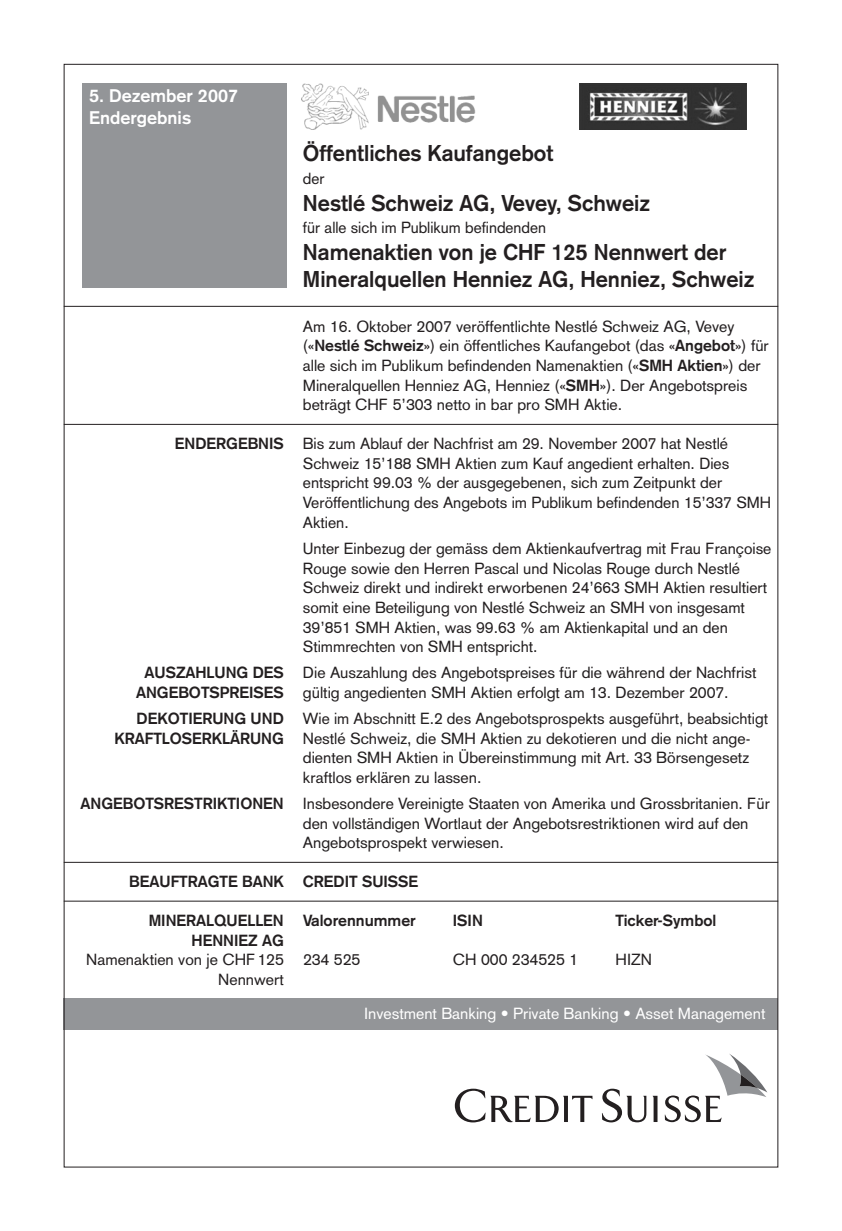
<style>
.page{position:relative;width:842px;height:1231px;background:#fff}
.page>*{position:absolute;margin:0;border:0;box-sizing:border-box;transform-origin:0 0}
.t1{font:700 22.5px/27px "Basic Commercial";color:#231f20}
.t2{font:700 18px/22.3px "Basic Commercial";color:#fff}
.t3{font:15.97px/19.6px "Basic Commercial";color:#231f20}
.t4{font:700 15.97px "Basic Commercial";color:#231f20}
.t5{font:15.97px "Basic Commercial";color:#fff}
.s1{font-weight:700}
</style>
<div class="page">
<hr style="left:64px;top:424px;width:714px;height:1px;background:#231f20">
<hr style="left:64px;top:862px;width:714px;height:1px;background:#231f20">
<hr style="left:64px;top:901px;width:714px;height:1px;background:#231f20">
<div style="left:83px;top:83px;width:204px;height:204px;background:#939598"></div>
<hr style="left:64px;top:306px;width:714px;height:1px;background:#231f20">
<div style="left:64px;top:998px;width:714px;height:32px;background:#939598"></div>
<svg style="left:653px;top:1096px;width:4px;height:26px"></svg>
<svg style="left:455px;top:1089px;width:137px;height:33px"></svg>
<svg style="left:665px;top:1054px;width:102px;height:68px"></svg>
<svg style="left:602px;top:1089px;width:44px;height:33px"></svg>
<img style="left:302px;top:84px;width:174px;height:46px">
<img style="left:579px;top:83px;width:167px;height:46px">
<p class="t2" style="left:89px;top:87px;width:150px">5. Dezember 2007<br>Endergebnis</p>
<h1 class="t1" style="left:303px;top:143px;width:252px">Öffentliches Kaufangebot</h1>
<p class="t3" style="left:303px;top:170px;width:23px">der</p>
<h1 class="t1" style="left:303px;top:192px;width:349px">Nestlé Schweiz AG, Vevey, Schweiz</h1>
<p class="t3" style="left:303px;top:220px;width:245px">für alle sich im Publikum befindenden</p>
<h1 class="t1" style="left:303px;top:242px;width:453px">Namenaktien von je CHF 125 Nennwert der<br>Mineralquellen Henniez AG, Henniez, Schweiz</h1>
<p class="t3" style="left:303px;top:318px;width:467px">Am 16. Oktober 2007 veröffentlichte Nestlé Schweiz AG, Vevey («<span class="s1">Nestlé Schweiz</span>») ein öffentliches Kaufangebot (das «<span class="s1">Angebot</span>») für alle sich im Publikum befindenden Namenaktien («<span class="s1">SMH Aktien</span>») der Mineralquellen Henniez AG, Henniez («<span class="s1">SMH</span>»). Der Angebotspreis beträgt CHF 5’303 netto in bar pro SMH Aktie.</p>
<p class="t3" style="left:303px;top:436px;width:470px;text-indent:-128px"><span class="s1">ENDERGEBNIS</span> Bis zum Ablauf der Nachfrist am 29. November 2007 hat Nestlé Schweiz 15’188 SMH Aktien zum Kauf angedient erhalten. Dies entspricht 99.03 % der ausgegebenen, sich zum Zeitpunkt der Veröffentlichung des Angebots im Publikum befindenden 15’337 SMH Aktien.</p>
<p class="t3" style="left:303px;top:540px;width:470px">Unter Einbezug der gemäss dem Aktienkaufvertrag mit Frau Françoise Rouge sowie den Herren Pascal und Nicolas Rouge durch Nestlé Schweiz direkt und indirekt erworbenen 24’663 SMH Aktien resultiert somit eine Beteiligung von Nestlé Schweiz an SMH von insgesamt 39’851 SMH Aktien, was 99.63 % am Aktienkapital und an den Stimmrechten von SMH entspricht.</p>
<p class="t3" style="left:136px;top:665px;width:622px;text-indent:9px"><span class="s1">AUSZAHLUNG DES</span> Die Auszahlung des Angebotspreises für die während der Nachfrist<br><span class="s1">ANGEBOTSPREISES</span> gültig angedienten SMH Aktien erfolgt am 13. Dezember 2007.</p>
<p class="t3" style="left:137px;top:710px;width:633px"><span class="s1">DEKOTIERUNG UND</span> Wie im Abschnitt E.2 des Angebotsprospekts ausgeführt, beabsichtigt</p>
<p class="t3" style="left:115px;top:730px;width:637px"><span class="s1">KRAFTLOSERKLÄRUNG</span> Nestlé Schweiz, die SMH Aktien zu dekotieren und die nicht ange-</p>
<p class="t3" style="left:303px;top:750px;width:448px">dienten SMH Aktien in Übereinstimmung mit Art. 33 Börsengesetz</p>
<p class="t3" style="left:303px;top:769px;width:180px">kraftlos erklären zu lassen.</p>
<p class="t3" style="left:303px;top:795px;width:468px;text-indent:-222px"><span class="s1">ANGEBOTSRESTRIKTIONEN</span> Insbesondere Vereinigte Staaten von Amerika und Grossbritanien. Für den vollständigen Wortlaut der Angebotsrestriktionen wird auf den<br>Angebotsprospekt verwiesen.</p>
<p class="t4" style="left:129px;top:876px;width:290px">BEAUFTRAGTE BANK CREDIT SUISSE</p>
<p class="t4" style="left:149px;top:914px;width:269px">MINERALQUELLEN Valorennummer</p>
<p class="t4" style="left:453px;top:914px;width:31px">ISIN</p>
<p class="t4" style="left:615px;top:914px;width:102px">Ticker-Symbol</p>
<p class="t4" style="left:192px;top:934px;width:94px">HENNIEZ AG</p>
<p class="t3" style="left:86px;top:952px;width:275px">Namenaktien von je CHF125 234 525</p>
<p class="t3" style="left:453px;top:952px;width:127px">CH 000 234525 1</p>
<p class="t3" style="left:615px;top:952px;width:38px">HIZN</p>
<p class="t3" style="left:218px;top:971px;width:67px">Nennwert</p>
<p class="t5" style="left:364px;top:1007px;width:403px">Investment Banking • Private Banking • Asset Management</p>
</div>
